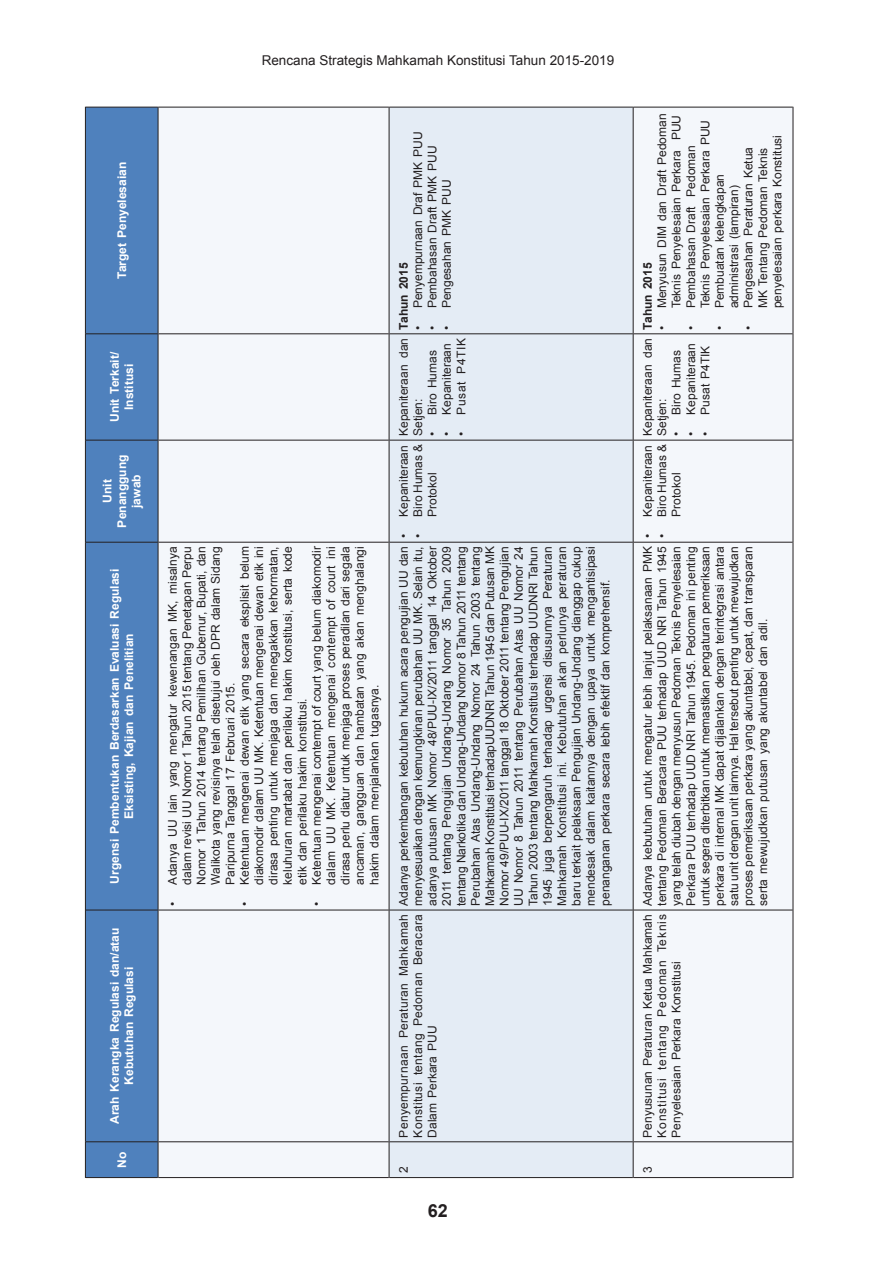
<style>
.page{position:relative;width:893px;height:1263px;background:#fff}
.page>*{position:absolute;margin:0;border:0;box-sizing:border-box;transform-origin:0 0}
.t1{font:700 18px "Arial";color:#231f20}
.t2{font:13.5px "Arial";color:#231f20}
.t3{font:12px/14.4px "Arial";color:#231f20;text-align:justify}
.t4{font:700 12px/14.4px "Arial";color:#fff;text-align:center}
.t5{font:700 12px "Arial";color:#231f20}
.t6{font:12px "Arial";letter-spacing:.05em;color:#231f20}
</style>
<div class="page">
<div style="left:86px;top:108px;width:72px;height:1069px;background:#4f81bd"></div>
<div style="left:159px;top:108px;width:634px;height:1069px;background:#f4f7fb"></div>
<div style="left:390px;top:108px;width:243px;height:1069px;background:#e4ecf5"></div>
<hr style="left:85px;top:1142px;width:1px;height:36px;background:#231f20">
<hr style="left:86px;top:1177px;width:72px;height:1px;background:#231f20">
<hr style="left:85px;top:910px;width:1px;height:232px;background:#231f20">
<hr style="left:86px;top:1141px;width:72px;height:1px;background:#231f20">
<hr style="left:85px;top:542px;width:1px;height:368px;background:#231f20">
<hr style="left:86px;top:910px;width:72px;height:1px;background:#231f20">
<hr style="left:85px;top:440px;width:1px;height:102px;background:#231f20">
<hr style="left:86px;top:542px;width:72px;height:1px;background:#231f20">
<hr style="left:85px;top:334px;width:1px;height:106px;background:#231f20">
<hr style="left:86px;top:440px;width:72px;height:1px;background:#231f20">
<hr style="left:85px;top:107px;width:1px;height:227px;background:#231f20">
<hr style="left:86px;top:333px;width:72px;height:1px;background:#231f20">
<hr style="left:86px;top:107px;width:72px;height:1px;background:#231f20">
<hr style="left:158px;top:1142px;width:1px;height:36px;background:#231f20">
<hr style="left:158px;top:1177px;width:231px;height:1px;background:#231f20">
<hr style="left:158px;top:910px;width:1px;height:232px;background:#231f20">
<hr style="left:158px;top:1141px;width:231px;height:1px;background:#231f20">
<hr style="left:158px;top:542px;width:1px;height:368px;background:#231f20">
<hr style="left:158px;top:910px;width:231px;height:1px;background:#231f20">
<hr style="left:158px;top:440px;width:1px;height:102px;background:#231f20">
<hr style="left:158px;top:542px;width:231px;height:1px;background:#231f20">
<hr style="left:158px;top:334px;width:1px;height:106px;background:#231f20">
<hr style="left:158px;top:440px;width:231px;height:1px;background:#231f20">
<hr style="left:158px;top:107px;width:1px;height:227px;background:#231f20">
<hr style="left:158px;top:333px;width:231px;height:1px;background:#231f20">
<hr style="left:158px;top:107px;width:231px;height:1px;background:#231f20">
<hr style="left:389px;top:1142px;width:1px;height:36px;background:#231f20">
<hr style="left:389px;top:1177px;width:244px;height:1px;background:#231f20">
<hr style="left:389px;top:910px;width:1px;height:232px;background:#231f20">
<hr style="left:389px;top:1141px;width:244px;height:1px;background:#231f20">
<hr style="left:389px;top:542px;width:1px;height:368px;background:#231f20">
<hr style="left:389px;top:910px;width:244px;height:1px;background:#231f20">
<hr style="left:389px;top:440px;width:1px;height:102px;background:#231f20">
<hr style="left:389px;top:542px;width:244px;height:1px;background:#231f20">
<hr style="left:389px;top:334px;width:1px;height:106px;background:#231f20">
<hr style="left:389px;top:440px;width:244px;height:1px;background:#231f20">
<hr style="left:389px;top:107px;width:1px;height:227px;background:#231f20">
<hr style="left:389px;top:333px;width:244px;height:1px;background:#231f20">
<hr style="left:389px;top:107px;width:244px;height:1px;background:#231f20">
<hr style="left:633px;top:1142px;width:1px;height:36px;background:#231f20">
<hr style="left:633px;top:1177px;width:160px;height:1px;background:#231f20">
<hr style="left:633px;top:910px;width:1px;height:232px;background:#231f20">
<hr style="left:633px;top:1141px;width:160px;height:1px;background:#231f20">
<hr style="left:633px;top:542px;width:1px;height:368px;background:#231f20">
<hr style="left:633px;top:910px;width:160px;height:1px;background:#231f20">
<hr style="left:633px;top:440px;width:1px;height:102px;background:#231f20">
<hr style="left:633px;top:542px;width:160px;height:1px;background:#231f20">
<hr style="left:633px;top:334px;width:1px;height:106px;background:#231f20">
<hr style="left:633px;top:440px;width:160px;height:1px;background:#231f20">
<hr style="left:633px;top:107px;width:1px;height:227px;background:#231f20">
<hr style="left:633px;top:333px;width:160px;height:1px;background:#231f20">
<hr style="left:633px;top:107px;width:160px;height:1px;background:#231f20">
<hr style="left:793px;top:1142px;width:1px;height:36px;background:#231f20">
<hr style="left:793px;top:910px;width:1px;height:232px;background:#231f20">
<hr style="left:793px;top:542px;width:1px;height:368px;background:#231f20">
<hr style="left:793px;top:440px;width:1px;height:102px;background:#231f20">
<hr style="left:793px;top:334px;width:1px;height:106px;background:#231f20">
<hr style="left:793px;top:107px;width:1px;height:227px;background:#231f20">
<p class="t2" style="left:262px;top:52px;width:354px">Rencana Strategis Mahkamah Konstitusi Tahun 2015-2019</p>
<p class="t4" style="left:115px;top:279px;width:118px;rotate:-90deg">Target Penyelesaian</p>
<p class="t4" style="left:108px;top:422px;width:72px;rotate:-90deg">Unit Terkait/<br>Institusi</p>
<p class="t4" style="left:101px;top:527px;width:74px;rotate:-90deg">Unit<br>Penanggung</p>
<p class="t4" style="left:129px;top:508px;width:35px;rotate:-90deg">jawab</p>
<p class="t4" style="left:108px;top:883px;width:316px;rotate:-90deg">Urgensi Pembentukan Berdasarkan Evaluasi Regulasi<br>Eksisting, Kajian dan Penelitian</p>
<p class="t4" style="left:108px;top:1124px;width:198px;rotate:-90deg">Arah Kerangka Regulasi dan/atau<br>Kebutuhan Regulasi</p>
<p class="t4" style="left:115px;top:1168px;width:17px;rotate:-90deg">No</p>
<p class="t3" style="left:165px;top:884px;width:340px;text-indent:-21px;rotate:-90deg">• Adanya UU lain yang mengatur kewenangan MK, misalnya dalam revisi UU Nomor 1 Tahun 2015 tentang Penetapan Perpu Nomor 1 Tahun 2014 tentang Pemilihan Gubernur, Bupati, dan Walikota yang revisinya telah disetujui oleh DPR dalam Sidang Paripurna Tanggal 17 Februari 2015.</p>
<p class="t3" style="left:237px;top:884px;width:340px;text-indent:-21px;rotate:-90deg">• Ketentuan mengenai dewan etik yang secara eksplisit belum diakomodir dalam UU MK. Ketentuan mengenai dewan etik ini dirasa penting untuk menjaga dan menegakkan kehormatan, keluhuran martabat dan perilaku hakim konstitusi, serta kode etik dan perilaku hakim konstitusi.</p>
<p class="t3" style="left:309px;top:884px;width:340px;text-indent:-21px;rotate:-90deg">• Ketentuan mengenai contempt of court yang belum diakomodir dalam UU MK. Ketentuan mengenai contempt of court ini dirasa perlu diatur untuk menjaga proses peradilan dari segala ancaman, gangguan dan hambatan yang akan menghalangi hakim dalam menjalankan tugasnya.</p>
<p class="t3" style="left:411px;top:330px;width:200px;rotate:-90deg">• Penyempurnaan Draf PMK PUU</p>
<p class="t3" style="left:425px;top:330px;width:186px;rotate:-90deg">• Pembahasan Draft PMK PUU</p>
<p class="t3" style="left:440px;top:330px;width:151px;rotate:-90deg">• Pengesahan PMK PUU</p>
<p class="t5" style="left:396px;top:330px;width:68px;rotate:-90deg">Tahun 2015</p>
<p class="t3" style="left:396px;top:436px;width:99px;rotate:-90deg">Kepaniteraan dan<br>Setjen:</p>
<p class="t3" style="left:425px;top:436px;width:87px;rotate:-90deg">• Biro Humas</p>
<p class="t3" style="left:440px;top:436px;width:94px;rotate:-90deg">• Kepaniteraan</p>
<p class="t6" style="left:453px;top:436px;width:99px;rotate:-90deg">• Pusat P4TIK</p>
<p class="t3" style="left:396px;top:538px;width:94px;rotate:-90deg">• Kepaniteraan</p>
<p class="t3" style="left:411px;top:538px;width:95px;text-align:center;rotate:-90deg">• Biro Humas &amp;<br>Protokol</p>
<p class="t3" style="left:396px;top:906px;width:361px;rotate:-90deg">Adanya perkembangan kebutuhan hukum acara pengujian UU dan menyesuaikan dengan kemungkinan perubahan UU MK. Selain itu, adanya putusan MK Nomor 48/PUU-IX/2011 tanggal 14 Oktober 2011 tentang Pengujian Undang-Undang Nomor 35 Tahun 2009 tentang Narkotika dan Undang-Undang Nomor 8 Tahun 2011 tentang Perubahan Atas Undang-Undang Nomor 24 Tahun 2003 tentang Mahkamah Konstitusi terhadapUUDNRI Tahun 1945 dan Putusan MK Nomor 49/PUU-IX/2011 tanggal 18 Oktober 2011 tentang Pengujian UU Nomor 8 Tahun 2011 tentang Perubahan Atas UU Nomor 24<br>Tahun 2003 tentang Mahkamah Konstitusi terhadap UUDNRI Tahun 1945 juga berpengaruh terhadap urgensi disusunnya Peraturan Mahkamah Konstitusi ini. Kebutuhan akan perlunya peraturan baru terkait pelaksaan Pengujian Undang-Undang dianggap cukup mendesak dalam kaitannya dengan upaya untuk mengantisipasi penanganan perkara secara lebih efektif dan komprehensif.</p>
<p class="t3" style="left:396px;top:1137px;width:225px;rotate:-90deg">Penyempurnaan Peraturan Mahkamah Konstitusi tentang Pedoman Beracara Dalam Perkara PUU</p>
<p class="t3" style="left:396px;top:1173px;width:8px;rotate:-90deg">2</p>
<h1 class="t1" style="left:428px;top:1198px;width:22px">62</h1>
<p class="t3" style="left:655px;top:330px;width:218px;text-align:right;rotate:-90deg">• Menyusun DIM dan Draft Pedoman<br>Teknis Penyelesaian Perkara PUU</p>
<p class="t3" style="left:684px;top:308px;width:190px;text-indent:-21px;rotate:-90deg">• Pembahasan Draft Pedoman<br>Teknis Penyelesaian Perkara PUU</p>
<p class="t3" style="left:741px;top:308px;width:175px;text-align:left;text-indent:-21px;rotate:-90deg">• Pengesahan Peraturan Ketua<br>MK Tentang Pedoman Teknis penyelesaian perkara Konstitusi</p>
<p class="t3" style="left:712px;top:308px;width:136px;text-indent:-21px;rotate:-90deg">• Pembuatan kelengkapan administrasi (lampiran)</p>
<p class="t5" style="left:640px;top:330px;width:68px;rotate:-90deg">Tahun 2015</p>
<p class="t3" style="left:640px;top:436px;width:99px;rotate:-90deg">Kepaniteraan dan<br>Setjen:</p>
<p class="t3" style="left:669px;top:436px;width:87px;rotate:-90deg">• Biro Humas</p>
<p class="t3" style="left:684px;top:436px;width:94px;rotate:-90deg">• Kepaniteraan</p>
<p class="t3" style="left:698px;top:436px;width:92px;rotate:-90deg">• Pusat P4TIK</p>
<p class="t3" style="left:640px;top:538px;width:94px;rotate:-90deg">• Kepaniteraan</p>
<p class="t3" style="left:655px;top:538px;width:95px;text-align:center;rotate:-90deg">• Biro Humas &amp;<br>Protokol</p>
<p class="t3" style="left:640px;top:906px;width:361px;rotate:-90deg">Adanya kebutuhan untuk mengatur lebih lanjut pelaksanaan PMK tentang Pedoman Beracara PUU terhadap UUD NRI Tahun 1945 yang telah diubah dengan menyusun Pedoman Teknis Penyelesaian Perkara PUU terhadap UUD NRI Tahun 1945. Pedoman ini penting untuk segera diterbitkan untuk memastikan pengaturan pemeriksaan perkara di internal MK dapat dijalankan dengan terintegrasi antara satu unit dengan unit lainnya. Hal tersebut penting untuk mewujudkan proses pemeriksaan perkara yang akuntabel, cepat, dan transparan serta mewujudkan putusan yang akuntabel dan adil.</p>
<p class="t3" style="left:640px;top:1137px;width:225px;rotate:-90deg">Penyusunan Peraturan Ketua Mahkamah Konstitusi tentang Pedoman Teknis Penyelesaian Perkara Konstitusi</p>
<p class="t3" style="left:640px;top:1173px;width:8px;rotate:-90deg">3</p>
</div>
